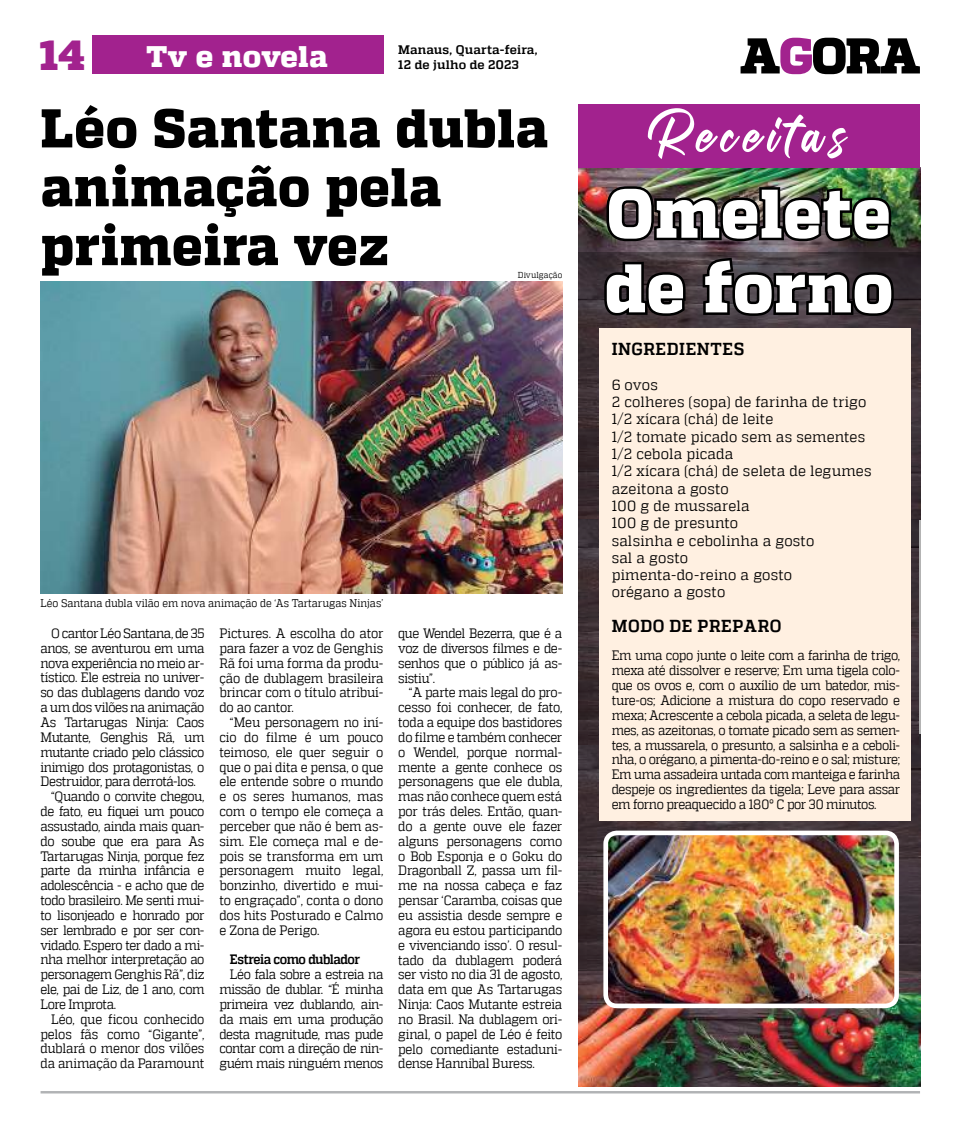
<style>
.page{position:relative;width:957px;height:1134px;background:#fff}
.page>*{position:absolute;margin:0;border:0;box-sizing:border-box;transform-origin:0 0}
.t1{font:800 68.62px/74.6px "MW Quadon";letter-spacing:.005em;color:#fff;scale:.95 1}
.t2{font:800 54.5px/58.9px "MW Quadon";letter-spacing:.01em;color:#000;scale:.95 1}
.t3{font:800 41.88px "MW Quadon";color:#a2228e}
.t4{font:800 29.62px "MW Quadon";letter-spacing:.01em;color:#fff}
.t5{font:700 17.25px "MW Quadon";letter-spacing:.035em;color:#000;scale:.95 1}
.t6{font:14.88px/17.2px "MW Quadon";letter-spacing:.01em;color:#000;scale:.95 1}
.t7{font:13.62px/14.9px "MW Quadon";letter-spacing:-.035em;color:#000;text-align:justify;scale:.9 1}
.t8{font:13.62px "MW Quadon";letter-spacing:-.015em;color:#000;scale:.9 1}
.t9{font:13.62px "MW Quadon";letter-spacing:-.01em;color:#000;scale:.9 1}
.t10{font:700 13.62px "MW Quadon";letter-spacing:-.045em;color:#000;scale:.9 1}
.t11{font:700 12.38px "MW Quadon";letter-spacing:.015em;color:#000}
.t12{font:11.12px "MW Quadon";letter-spacing:-.005em;color:#000;scale:.9 1}
.t13{font:8.62px "MW Quadon";letter-spacing:.01em;color:#000;scale:.9 1}
</style>
<div class="page">
<svg style="left:740px;top:38px;width:180px;height:36px"></svg>
<hr style="left:41px;top:1091px;width:879px;height:2px;background:#b1b3b5">
<img style="left:40px;top:282px;width:522px;height:311px">
<div style="left:92px;top:35px;width:291px;height:39px;background:#a2228e"></div>
<img style="left:578px;top:168px;width:342px;height:84px">
<img style="left:578px;top:971px;width:342px;height:115px">
<svg style="left:578px;top:252px;width:342px;height:719px;background:#43373b"></svg>
<img style="left:606px;top:833px;width:290px;height:173px">
<div style="left:603px;top:831px;width:296px;height:177px;border:5px solid #fff;border-radius:11px"></div>
<div style="left:599px;top:329px;width:311px;height:492px;background:#fff0e1"></div>
<div style="left:578px;top:104px;width:342px;height:64px;background:#a2228e"></div>
<svg style="left:648px;top:108px;width:200px;height:51px"></svg>
<img style="left:603px;top:183px;width:290px;height:62px">
<svg style="left:600px;top:259px;width:88px;height:60px;background:#261f22"></svg>
<svg style="left:700px;top:255px;width:197px;height:64px;background:#2d272b"></svg>
<h3 class="t3" style="left:40px;top:30px;width:47px">14</h3>
<h3 class="t4" style="left:146px;top:39px;width:183px">Tv e novela</h3>
<p class="t11" style="left:398px;top:43px;width:141px">Manaus, Quarta-feira,</p>
<p class="t11" style="left:398px;top:58px;width:122px">12 de julho de 2023</p>
<h2 class="t2" style="left:41px;top:100px;width:536px">Léo Santana dubla animação pela primeira vez</h2>
<p class="t13" style="left:518px;top:270px;width:51px">Divulgação</p>
<p class="t12" style="left:40px;top:597px;width:382px">Léo Santana dubla vilão em nova animação de ‘As Tartarugas Ninjas’</p>
<p class="t7" style="left:51px;top:626px;width:172px">O cantor Léo Santana, de 35</p>
<p class="t7" style="left:40px;top:640px;width:184px">anos, se aventurou em uma</p>
<p class="t7" style="left:40px;top:655px;width:184px">nova experiência no meio ar-</p>
<p class="t7" style="left:40px;top:670px;width:184px">tístico. Ele estreia no univer-</p>
<p class="t7" style="left:40px;top:685px;width:184px">so das dublagens dando voz</p>
<p class="t7" style="left:40px;top:700px;width:184px">a um dos vilões na animação</p>
<p class="t7" style="left:40px;top:715px;width:184px">As Tartarugas Ninja: Caos</p>
<p class="t7" style="left:40px;top:729px;width:184px">Mutante, Genghis Rã, um</p>
<p class="t7" style="left:40px;top:744px;width:184px">mutante criado pelo clássico</p>
<p class="t7" style="left:40px;top:759px;width:184px">inimigo dos protagonistas, o</p>
<p class="t7" style="left:40px;top:774px;width:174px">Destruidor, para derrotá-los.</p>
<p class="t7" style="left:51px;top:789px;width:172px">“Quando o convite chegou,</p>
<p class="t7" style="left:40px;top:804px;width:184px">de fato, eu fiquei um pouco</p>
<p class="t7" style="left:40px;top:819px;width:184px">assustado, ainda mais quan-</p>
<p class="t7" style="left:40px;top:833px;width:184px">do soube que era para As</p>
<p class="t7" style="left:40px;top:848px;width:184px">Tartarugas Ninja, porque fez</p>
<p class="t7" style="left:40px;top:863px;width:184px">parte da minha infância e</p>
<p class="t7" style="left:40px;top:878px;width:184px">adolescência - e acho que de</p>
<p class="t7" style="left:40px;top:893px;width:184px">todo brasileiro. Me senti mui-</p>
<p class="t7" style="left:40px;top:908px;width:184px">to lisonjeado e honrado por</p>
<p class="t7" style="left:40px;top:922px;width:184px">ser lembrado e por ser con-</p>
<p class="t7" style="left:40px;top:937px;width:184px">vidado. Espero ter dado a mi-</p>
<p class="t7" style="left:40px;top:952px;width:184px">nha melhor interpretação ao</p>
<p class="t7" style="left:40px;top:967px;width:184px">personagem Genghis Rã”, diz</p>
<p class="t7" style="left:40px;top:982px;width:184px">ele, pai de Liz, de 1 ano, com</p>
<p class="t7" style="left:40px;top:997px;width:85px">Lore Improta.</p>
<p class="t9" style="left:51px;top:1011px;width:172px">Léo, que ficou conhecido</p>
<p class="t8" style="left:40px;top:1026px;width:184px">pelos fãs como “Gigante”,</p>
<p class="t8" style="left:40px;top:1041px;width:184px">dublará o menor dos vilões</p>
<p class="t8" style="left:40px;top:1056px;width:184px">da animação da Paramount</p>
<p class="t7" style="left:219px;top:626px;width:184px">Pictures. A escolha do ator para fazer a voz de Genghis Rã foi uma forma da produ&shy;ção de dublagem brasileira brincar com o título atribuí&shy;do ao cantor.</p>
<p class="t7" style="left:219px;top:715px;width:184px;text-indent:11px">“Meu personagem no iní&shy;cio do filme é um pouco teimoso, ele quer seguir o que o pai dita e pensa, o que ele entende sobre o mundo e os seres humanos, mas com o tempo ele começa a perceber que não é bem as&shy;sim. Ele começa mal e de&shy;pois se transforma em um personagem muito legal, bonzinho, divertido e mui&shy;to engraçado”, conta o dono dos hits Posturado e Calmo e Zona de Perigo.</p>
<p class="t10" style="left:230px;top:952px;width:146px">Estreia como dublador</p>
<p class="t7" style="left:219px;top:967px;width:184px;text-indent:11px">Léo fala sobre a estreia na missão de dublar. “É minha primeira vez dublando, ain&shy;da mais em uma produção desta magnitude, mas pude contar com a direção de nin&shy;guém mais ninguém menos</p>
<p class="t7" style="left:398px;top:626px;width:184px">que Wendel Bezerra, que é a voz de diversos filmes e de&shy;senhos que o público já as&shy;sistiu”.</p>
<p class="t7" style="left:398px;top:685px;width:184px;text-indent:11px">“A parte mais legal do pro&shy;cesso foi conhecer, de fato, toda a equipe dos bastidores do filme e também conhecer o Wendel, porque normal&shy;mente a gente conhece os personagens que ele dubla, mas não conhece quem está por trás deles. Então, quan&shy;do a gente ouve ele fazer alguns personagens como o Bob Esponja e o Goku do Dragonball Z, passa um fil&shy;me na nossa cabeça e faz pensar ‘Caramba, coisas que eu assistia desde sempre e agora eu estou participando e vivenciando isso’. O resul&shy;tado da dublagem poderá ser visto no dia 31 de agosto, data em que As Tartarugas Ninja: Caos Mutante estreia no Brasil. Na dublagem ori&shy;ginal, o papel de Léo é feito pelo comediante estaduni&shy;dense Hannibal Buress.</p>
<h1 class="t1" style="left:605px;top:178px;width:305px">Omelete de forno</h1>
<p class="t5" style="left:612px;top:339px;width:141px">INGREDIENTES</p>
<p class="t6" style="left:612px;top:376px;width:275px">6 ovos<br>2 colheres (sopa) de farinha de trigo<br>1/2 xícara (chá) de leite<br>1/2 tomate picado sem as sementes<br>1/2 cebola picada<br>1/2 xícara (chá) de seleta de legumes azeitona a gosto<br>100 g de mussarela<br>100 g de presunto<br>salsinha e cebolinha a gosto<br>sal a gosto<br>pimenta-do-reino a gosto<br>orégano a gosto</p>
<p class="t5" style="left:612px;top:616px;width:180px">MODO DE PREPARO</p>
<p class="t7" style="left:612px;top:648px;width:322px">Em uma copo junte o leite com a farinha de trigo, mexa até dissolver e reserve; Em uma tigela colo&shy;que os ovos e, com o auxílio de um batedor, mis&shy;ture-os; Adicione a mistura do copo reservado e mexa; Acrescente a cebola picada, a seleta de legu&shy;mes, as azeitonas, o tomate picado sem as semen&shy;tes, a mussarela, o presunto, a salsinha e a ceboli&shy;nha, o orégano, a pimenta-do-reino e o sal; misture; Em uma assadeira untada com manteiga e farinha despeje os ingredientes da tigela; Leve para assar em forno preaquecido a 180° C por 30 minutos.</p>
</div>
